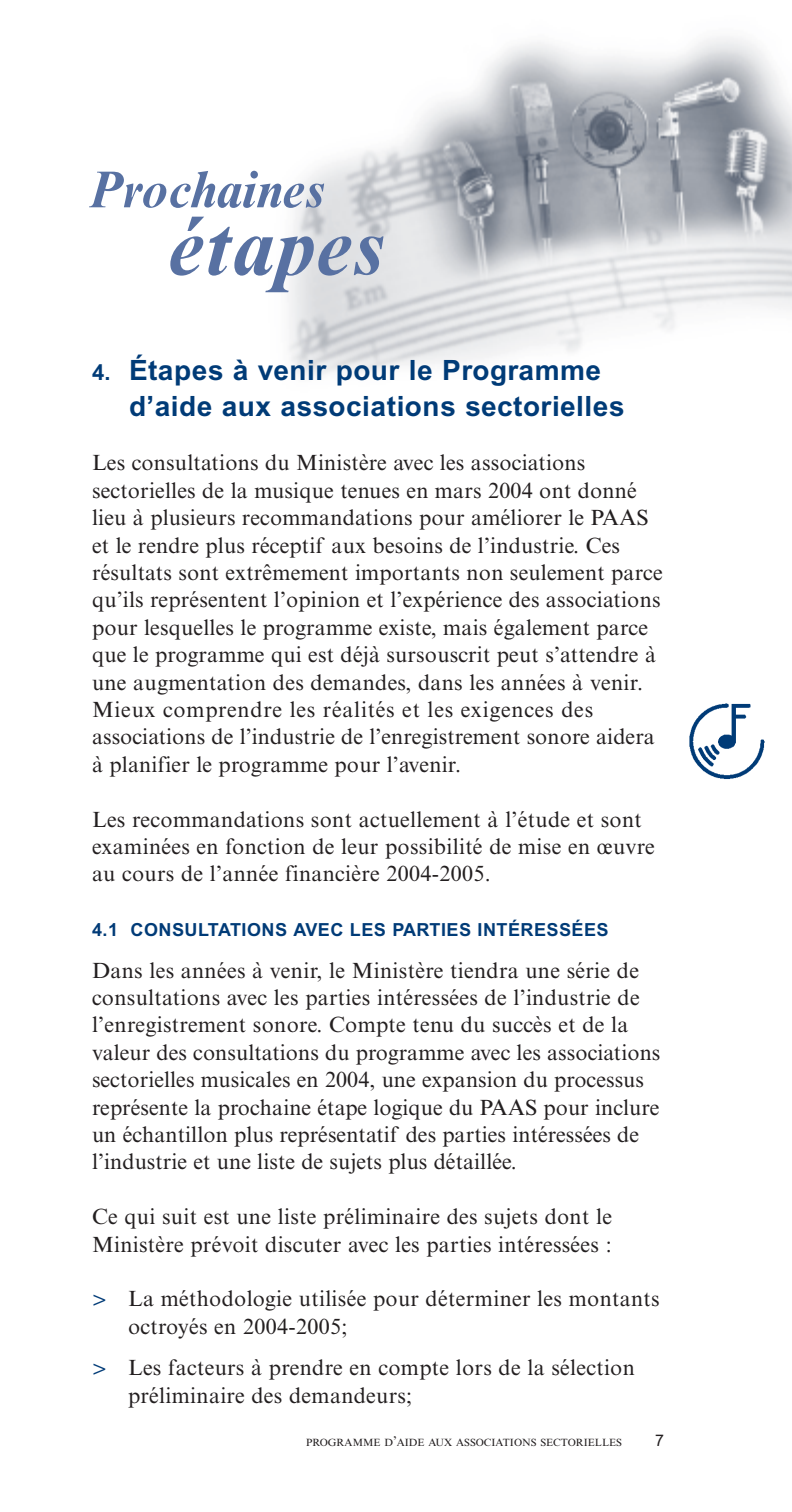
<style>
.page{position:relative;width:792px;height:1512px;background:#fff}
.page>*{position:absolute;margin:0;border:0;box-sizing:border-box;transform-origin:0 0}
.t1{font:italic 700 83.6px "Times New Roman SF";color:#5871a2}
.t2{font:italic 700 51.8px "Times New Roman SF";color:#5871a2}
.t3{font:700 28px/36px "Arial";letter-spacing:.015em;color:#003b77}
.t4{font:22px/27.4px "Times New Roman SF";letter-spacing:.01em;color:#231f20}
.t5{font:700 18px "Arial";letter-spacing:.03em;color:#003b77}
.t6{font:16px "Arial";color:#231f20}
.t7{font:10.4px "Times New Roman SF";color:#231f20}
.s1{font-size:22px}
.s2{color:#003b77}
.s3{font-size:14px}
</style>
<div class="page">
<img style="left:288px;top:37px;width:504px;height:338px">
<img style="left:689px;top:703px;width:76px;height:77px">
<h2 class="t2" style="left:88px;top:170px;width:238px">Prochaines</h2>
<h1 class="t1" style="left:168px;top:215px;width:218px">étapes</h1>
<p class="t3" style="left:129px;top:355px;width:497px;text-indent:-37px"><span class="s1">4.</span> Étapes à venir pour le Programme d’aide aux associations sectorielles</p>
<p class="t4" style="left:92px;top:451px;width:572px">Les consultations du Ministère avec les associations sectorielles de la musique tenues en mars 2004 ont donné lieu à plusieurs recommandations pour améliorer le PAAS et le rendre plus réceptif aux besoins de l’industrie. Ces résultats sont extrêmement importants non seulement parce qu’ils représentent l’opinion et l’expérience des associations pour lesquelles le programme existe, mais également parce que le programme qui est déjà sursouscrit peut s’attendre à une augmentation des demandes, dans les années à venir.<br>Mieux comprendre les réalités et les exigences des associations de l’industrie de l’enregistrement sonore aidera à planifier le programme pour l’avenir.</p>
<p class="t4" style="left:92px;top:808px;width:564px">Les recommandations sont actuellement à l’étude et sont examinées en fonction de leur possibilité de mise en œuvre au cours de l’année financière 2004-2005.</p>
<p class="t5" style="left:92px;top:923px;width:518px">4.1 CONSULTATIONS AVEC LES PARTIES INTÉRESSÉES</p>
<p class="t4" style="left:92px;top:959px;width:570px">Dans les années à venir, le Ministère tiendra une série de consultations avec les parties intéressées de l’industrie de l’enregistrement sonore. Compte tenu du succès et de la valeur des consultations du programme avec les associations sectorielles musicales en 2004, une expansion du processus représente la prochaine étape logique du PAAS pour inclure un échantillon plus représentatif des parties intéressées de l’industrie et une liste de sujets plus détaillée.</p>
<p class="t4" style="left:92px;top:1205px;width:522px">Ce qui suit est une liste préliminaire des sujets dont le<br>Ministère prévoit discuter avec les parties intéressées :</p>
<p class="t4" style="left:128px;top:1287px;width:533px;text-indent:-36px"><span class="s2">&gt;</span> La méthodologie utilisée pour déterminer les montants octroyés en 2004-2005;</p>
<p class="t4" style="left:128px;top:1356px;width:508px;text-indent:-36px"><span class="s2">&gt;</span> Les facteurs à prendre en compte lors de la sélection préliminaire des demandeurs;</p>
<p class="t7" style="left:306px;top:1439px;width:317px">PROGRAMME D<span class="s3">’</span>AIDE AUX ASSOCIATIONS SECTORIELLES</p>
<p class="t6" style="left:655px;top:1435px;width:10px">7</p>
</div>
